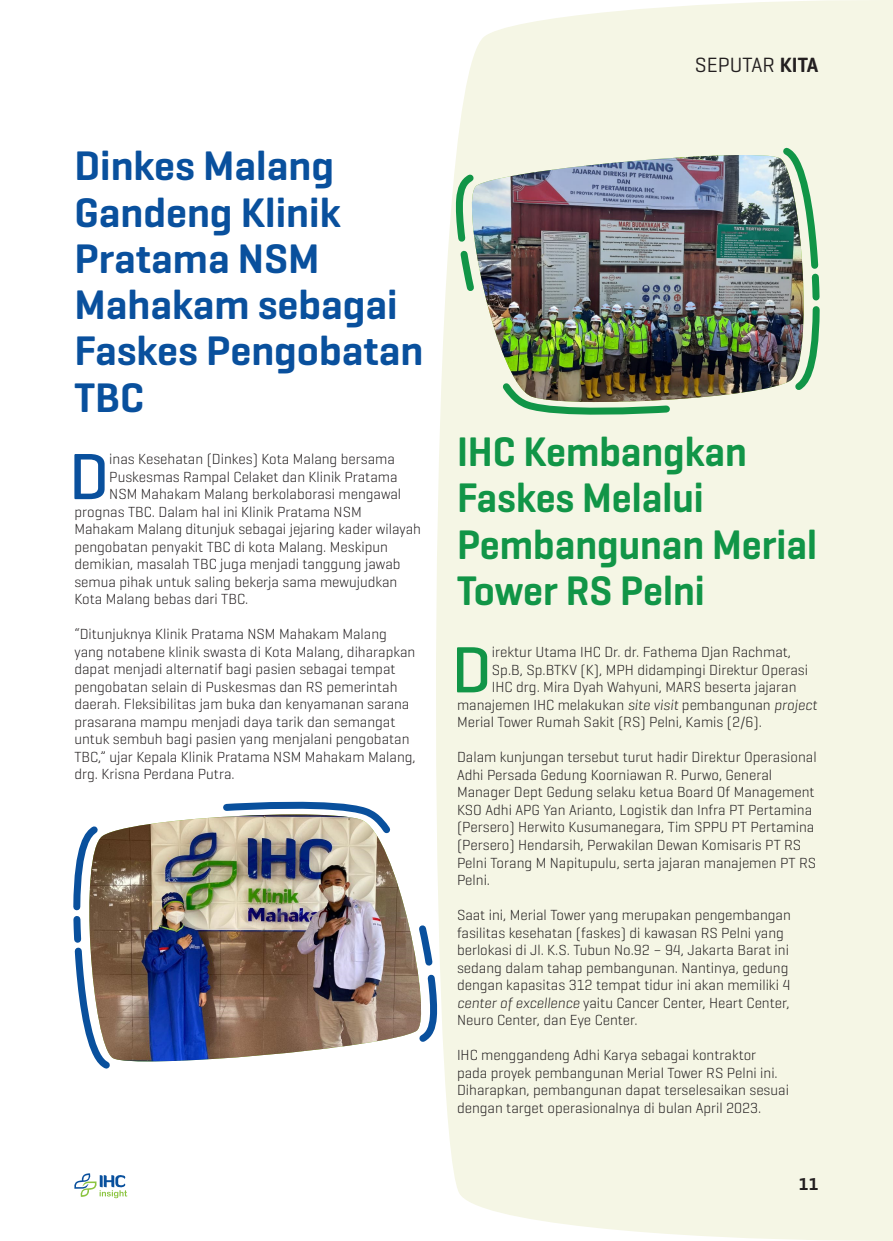
<style>
.page{position:relative;width:893px;height:1241px;background:#fff}
.page>*{position:absolute;margin:0;border:0;box-sizing:border-box;transform-origin:0 0}
.t1{font:500 66.33px "Geogrotesque";color:#119547}
.t2{font:500 66.33px "Geogrotesque";color:#09509d}
.t3{font:600 42px/46.2px "Geogrotesque";color:#09509d}
.t4{font:600 42px/46.2px "Geogrotesque";color:#119547;scale:.95 1}
.t5{font:21px "Geogrotesque";color:#231f20}
.t6{font:600 17.5px "Geogrotesque";color:#231f20}
.t7{font:300 14.88px/17.5px "Geogrotesque";color:#231f20}
.s1{font-weight:600}
.s2{font-style:italic}
</style>
<div class="page">
<div style="left:436px;top:0;width:457px;height:1240px;background:#f5f6e5"></div>
<svg style="left:74px;top:1173px;width:53px;height:24px"></svg>
<svg style="left:454px;top:142px;width:369px;height:273px"></svg>
<svg style="left:458px;top:147px;width:357px;height:262px;fill:#f5f6e5"></svg>
<img style="left:470px;top:155px;width:335px;height:247px">
<svg style="left:73px;top:800px;width:366px;height:274px"></svg>
<svg style="left:78px;top:807px;width:357px;height:262px"></svg>
<img style="left:89px;top:814px;width:332px;height:248px">
<p class="t3" style="left:74px;top:142px;width:350px">Dinkes Malang<br>Gandeng Klinik<br>Pratama NSM<br>Mahakam sebagai<br>Faskes Pengobatan<br>TBC</p>
<p class="t2" style="left:69px;top:435px;width:42px">D</p>
<p class="t7" style="left:109px;top:450px;width:287px">inas Kesehatan (Dinkes) Kota Malang bersama</p>
<p class="t7" style="left:109px;top:467px;width:290px">Puskesmas Rampal Celaket dan Klinik Pratama</p>
<p class="t7" style="left:109px;top:485px;width:293px">NSM Mahakam Malang berkolaborasi mengawal</p>
<p class="t7" style="left:74px;top:502px;width:289px">prognas TBC. Dalam hal ini Klinik Pratama NSM</p>
<p class="t7" style="left:74px;top:520px;width:348px">Mahakam Malang ditunjuk sebagai jejaring kader wilayah</p>
<p class="t7" style="left:74px;top:537px;width:315px">pengobatan penyakit TBC di kota Malang. Meskipun</p>
<p class="t7" style="left:74px;top:555px;width:328px">demikian, masalah TBC juga menjadi tanggung jawab</p>
<p class="t7" style="left:74px;top:572px;width:325px">semua pihak untuk saling bekerja sama mewujudkan</p>
<p class="t7" style="left:74px;top:590px;width:175px">Kota Malang bebas dari TBC.</p>
<p class="t7" style="left:74px;top:625px;width:343px">“Ditunjuknya Klinik Pratama NSM Mahakam Malang yang notabene klinik swasta di Kota Malang, diharapkan dapat menjadi alternatif bagi pasien sebagai tempat pengobatan selain di Puskesmas dan RS pemerintah daerah. Fleksibilitas jam buka dan kenyamanan sarana prasarana mampu menjadi daya tarik dan semangat untuk sembuh bagi pasien yang menjalani pengobatan TBC,” ujar Kepala Klinik Pratama NSM Mahakam Malang, drg. Krisna Perdana Putra.</p>
<p class="t5" style="left:695px;top:52px;width:125px">SEPUTAR <span class="s1">KITA</span></p>
<p class="t4" style="left:457px;top:428px;width:381px">IHC Kembangkan<br>Faskes Melalui<br>Pembangunan Merial<br>Tower RS Pelni</p>
<p class="t1" style="left:452px;top:628px;width:42px">D</p>
<p class="t7" style="left:492px;top:643px;width:301px">irektur Utama IHC Dr. dr. Fathema Djan Rachmat,</p>
<p class="t7" style="left:492px;top:660px;width:318px">Sp.B, Sp.BTKV (K), MPH didampingi Direktur Operasi</p>
<p class="t7" style="left:492px;top:678px;width:306px">IHC drg. Mira Dyah Wahyuni, MARS beserta jajaran</p>
<p class="t7" style="left:457px;top:695px;width:362px">manajemen IHC melakukan <span class="s2">site visit</span> pembangunan <span class="s2">project</span></p>
<p class="t7" style="left:457px;top:713px;width:306px">Merial Tower Rumah Sakit (RS) Pelni, Kamis (2/6).</p>
<p class="t7" style="left:457px;top:748px;width:361px">Dalam kunjungan tersebut turut hadir Direktur Operasional Adhi Persada Gedung Koorniawan R. Purwo, General Manager Dept Gedung selaku ketua Board Of Management KSO Adhi APG Yan Arianto, Logistik dan Infra PT Pertamina (Persero) Herwito Kusumanegara, Tim SPPU PT Pertamina (Persero) Hendarsih, Perwakilan Dewan Komisaris PT RS Pelni Torang M Napitupulu, serta jajaran manajemen PT RS Pelni.</p>
<p class="t7" style="left:457px;top:905px;width:335px">Saat ini, Merial Tower yang merupakan pengembangan fasilitas kesehatan (faskes) di kawasan RS Pelni yang berlokasi di Jl. K.S. Tubun No.92 – 94, Jakarta Barat ini sedang dalam tahap pembangunan. Nantinya, gedung dengan kapasitas 312 tempat tidur ini akan memiliki 4 <span class="s2">center of excellence</span> yaitu Cancer Center, Heart Center, Neuro Center, dan Eye Center.</p>
<p class="t7" style="left:457px;top:1045px;width:333px">IHC menggandeng Adhi Karya sebagai kontraktor pada proyek pembangunan Merial Tower RS Pelni ini.<br>Diharapkan, pembangunan dapat terselesaikan sesuai dengan target operasionalnya di bulan April 2023.</p>
<p class="t6" style="left:799px;top:1172px;width:21px">11</p>
</div>
